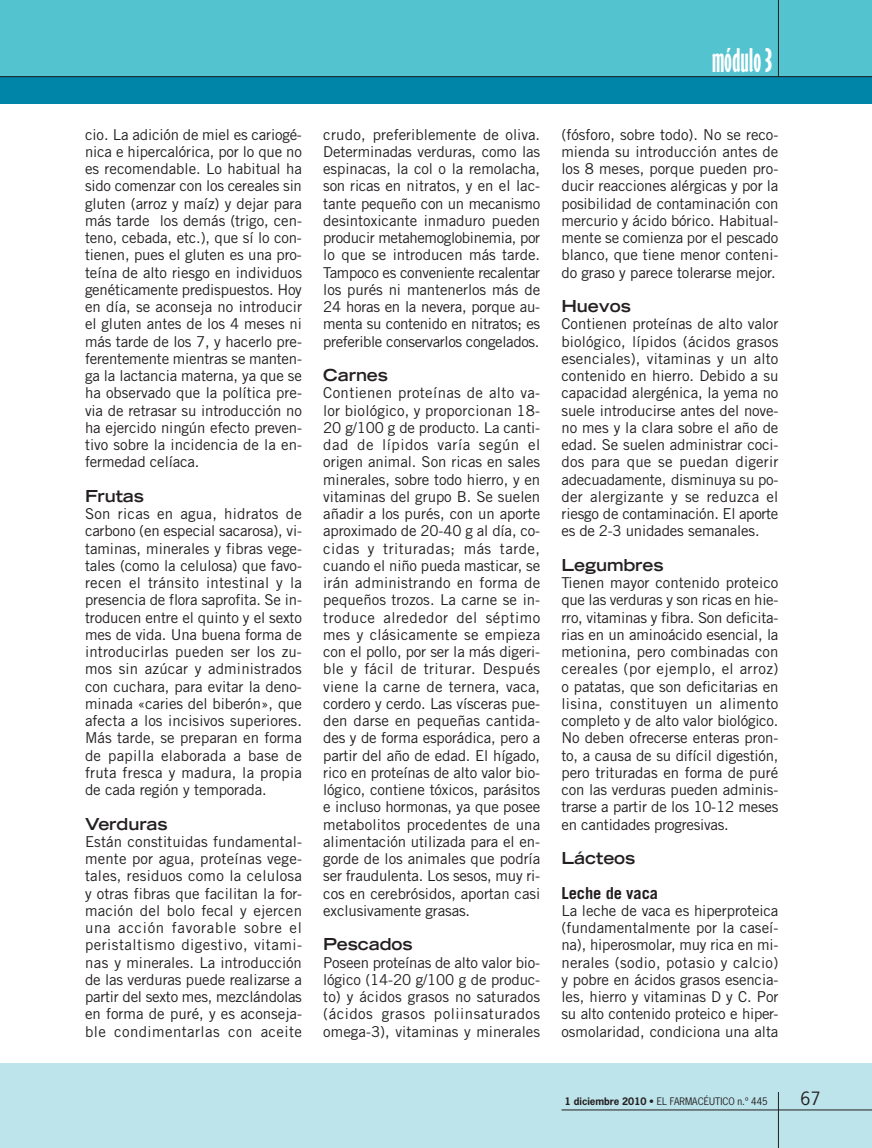
<style>
.page{position:relative;width:872px;height:1148px;background:#fff}
.page>*{position:absolute;margin:0;border:0;box-sizing:border-box;transform-origin:0 0}
.t1{font:30px "Gill Sans Std Bold Extra Cond";color:#fff}
.t2{font:17.25px "News Gothic Std";color:#231f20}
.t3{font:700 expanded 16.5px "Trade Gothic LT Std";letter-spacing:-.005em;color:#231f20}
.t4{font:700 16.5px "Trade Gothic LT Std";letter-spacing:-.005em;color:#231f20}
.t5{font:15px/17.2px "Trade Gothic LT Std";letter-spacing:-.01em;color:#231f20;text-align:justify}
.t6{font:9.75px "News Gothic Std";color:#231f20}
.s1{font-weight:700}
</style>
<div class="page">
<div style="left:0;top:1063px;width:872px;height:85px;background:#bde4eb"></div>
<div style="left:0;top:0;width:872px;height:104px;background:#53c3d0"></div>
<div style="left:0;top:77px;width:872px;height:27px;background:#0085a9"></div>
<hr style="left:561px;top:1110px;width:311px;height:1px;background:#231f20">
<hr style="left:778px;top:1092px;width:1px;height:56px;background:#231f20">
<hr style="left:778px;top:0;width:1px;height:77px;background:#231f20">
<hr style="left:0;top:76px;width:872px;height:1px;background:#231f20">
<h1 class="t1" style="left:711px;top:50px;width:62px">módulo 3</h1>
<p class="t5" style="left:85px;top:127px;width:218px">cio. La adición de miel es cariogé&shy;nica e hipercalórica, por lo que no es recomendable. Lo habitual ha sido comenzar con los cereales sin gluten (arroz y maíz) y dejar para más tarde los demás (trigo, cen&shy;teno, cebada, etc.), que sí lo con&shy;tienen, pues el gluten es una pro&shy;teína de alto riesgo en individuos genéticamente predispuestos. Hoy en día, se aconseja no introducir el gluten antes de los 4 meses ni más tarde de los 7, y hacerlo pre&shy;ferentemente mientras se manten&shy;ga la lactancia materna, ya que se ha observado que la política pre&shy;via de retrasar su introducción no ha ejercido ningún efecto preven&shy;tivo sobre la incidencia de la en&shy;fermedad celíaca.</p>
<p class="t3" style="left:85px;top:488px;width:60px">Frutas</p>
<p class="t5" style="left:85px;top:507px;width:218px">Son ricas en agua, hidratos de carbono (en especial sacarosa), vi&shy;taminas, minerales y fibras vege&shy;tales (como la celulosa) que favo&shy;recen el tránsito intestinal y la presencia de flora saprofita. Se in&shy;troducen entre el quinto y el sexto mes de vida. Una buena forma de introducirlas pueden ser los zu&shy;mos sin azúcar y administrados con cuchara, para evitar la deno&shy;minada «caries del biberón», que afecta a los incisivos superiores.<br>Más tarde, se preparan en forma de papilla elaborada a base de fruta fresca y madura, la propia de cada región y temporada.</p>
<p class="t3" style="left:85px;top:816px;width:84px">Verduras</p>
<p class="t5" style="left:85px;top:835px;width:218px">Están constituidas fundamental&shy;mente por agua, proteínas vege&shy;tales, residuos como la celulosa y otras fibras que facilitan la for&shy;mación del bolo fecal y ejercen una acción favorable sobre el peristaltismo digestivo, vitami&shy;nas y minerales. La introducción de las verduras puede realizarse a partir del sexto mes, mezclándolas en forma de puré, y es aconseja&shy;ble condimentarlas con aceite</p>
<p class="t5" style="left:323px;top:127px;width:218px">crudo, preferiblemente de oliva.<br>Determinadas verduras, como las espinacas, la col o la remolacha, son ricas en nitratos, y en el lac&shy;tante pequeño con un mecanismo desintoxicante inmaduro pueden producir metahemoglobinemia, por lo que se introducen más tarde.<br>Tampoco es conveniente recalentar los purés ni mantenerlos más de 24 horas en la nevera, porque au&shy;menta su contenido en nitratos; es preferible conservarlos congelados.</p>
<p class="t3" style="left:323px;top:367px;width:66px">Carnes</p>
<p class="t5" style="left:323px;top:386px;width:218px">Contienen proteínas de alto va&shy;lor biológico, y proporcionan 18- 20 g/100 g de producto. La canti&shy;dad de lípidos varía según el origen animal. Son ricas en sales minerales, sobre todo hierro, y en vitaminas del grupo B. Se suelen añadir a los purés, con un aporte aproximado de 20-40 g al día, co&shy;cidas y trituradas; más tarde, cuando el niño pueda masticar, se irán administrando en forma de pequeños trozos. La carne se in&shy;troduce alrededor del séptimo mes y clásicamente se empieza con el pollo, por ser la más digeri&shy;ble y fácil de triturar. Después viene la carne de ternera, vaca, cordero y cerdo. Las vísceras pue&shy;den darse en pequeñas cantida&shy;des y de forma esporádica, pero a partir del año de edad. El hígado, rico en proteínas de alto valor bio&shy;lógico, contiene tóxicos, parásitos e incluso hormonas, ya que posee metabolitos procedentes de una alimentación utilizada para el en&shy;gorde de los animales que podría ser fraudulenta. Los sesos, muy ri&shy;cos en cerebrósidos, aportan casi exclusivamente grasas.</p>
<p class="t3" style="left:323px;top:937px;width:91px">Pescados</p>
<p class="t5" style="left:323px;top:955px;width:218px">Poseen proteínas de alto valor bio&shy;lógico (14-20 g/100 g de produc&shy;to) y ácidos grasos no saturados (ácidos grasos poliinsaturados omega-3), vitaminas y minerales</p>
<p class="t5" style="left:561px;top:127px;width:218px">(fósforo, sobre todo). No se reco&shy;mienda su introducción antes de los 8 meses, porque pueden pro&shy;ducir reacciones alérgicas y por la posibilidad de contaminación con mercurio y ácido bórico. Habitual&shy;mente se comienza por el pescado blanco, que tiene menor conteni&shy;do graso y parece tolerarse mejor.</p>
<p class="t3" style="left:561px;top:298px;width:71px">Huevos</p>
<p class="t5" style="left:561px;top:317px;width:218px">Contienen proteínas de alto valor biológico, lípidos (ácidos grasos esenciales), vitaminas y un alto contenido en hierro. Debido a su capacidad alergénica, la yema no suele introducirse antes del nove&shy;no mes y la clara sobre el año de edad. Se suelen administrar coci&shy;dos para que se puedan digerir adecuadamente, disminuya su po&shy;der alergizante y se reduzca el riesgo de contaminación. El aporte es de 2-3 unidades semanales.</p>
<p class="t3" style="left:561px;top:557px;width:104px">Legumbres</p>
<p class="t5" style="left:561px;top:576px;width:218px">Tienen mayor contenido proteico que las verduras y son ricas en hie&shy;rro, vitaminas y fibra. Son deficita&shy;rias en un aminoácido esencial, la metionina, pero combinadas con cereales (por ejemplo, el arroz) o patatas, que son deficitarias en lisina, constituyen un alimento completo y de alto valor biológico.<br>No deben ofrecerse enteras pron&shy;to, a causa de su difícil digestión, pero trituradas en forma de puré con las verduras pueden adminis&shy;trarse a partir de los 10-12 meses en cantidades progresivas.</p>
<p class="t3" style="left:561px;top:850px;width:75px">Lácteos</p>
<p class="t4" style="left:561px;top:887px;width:98px">Leche de vaca</p>
<p class="t5" style="left:561px;top:904px;width:218px">La leche de vaca es hiperproteica (fundamentalmente por la caseí&shy;na), hiperosmolar, muy rica en mi&shy;nerales (sodio, potasio y calcio) y pobre en ácidos grasos esencia&shy;les, hierro y vitaminas D y C. Por su alto contenido proteico e hiper&shy;osmolaridad, condiciona una alta</p>
<p class="t6" style="left:565px;top:1097px;width:204px"><span class="s1">1 diciembre 2010</span> • EL FARMACÉUTICO n.º 445</p>
<p class="t2" style="left:800px;top:1091px;width:21px">67</p>
</div>
